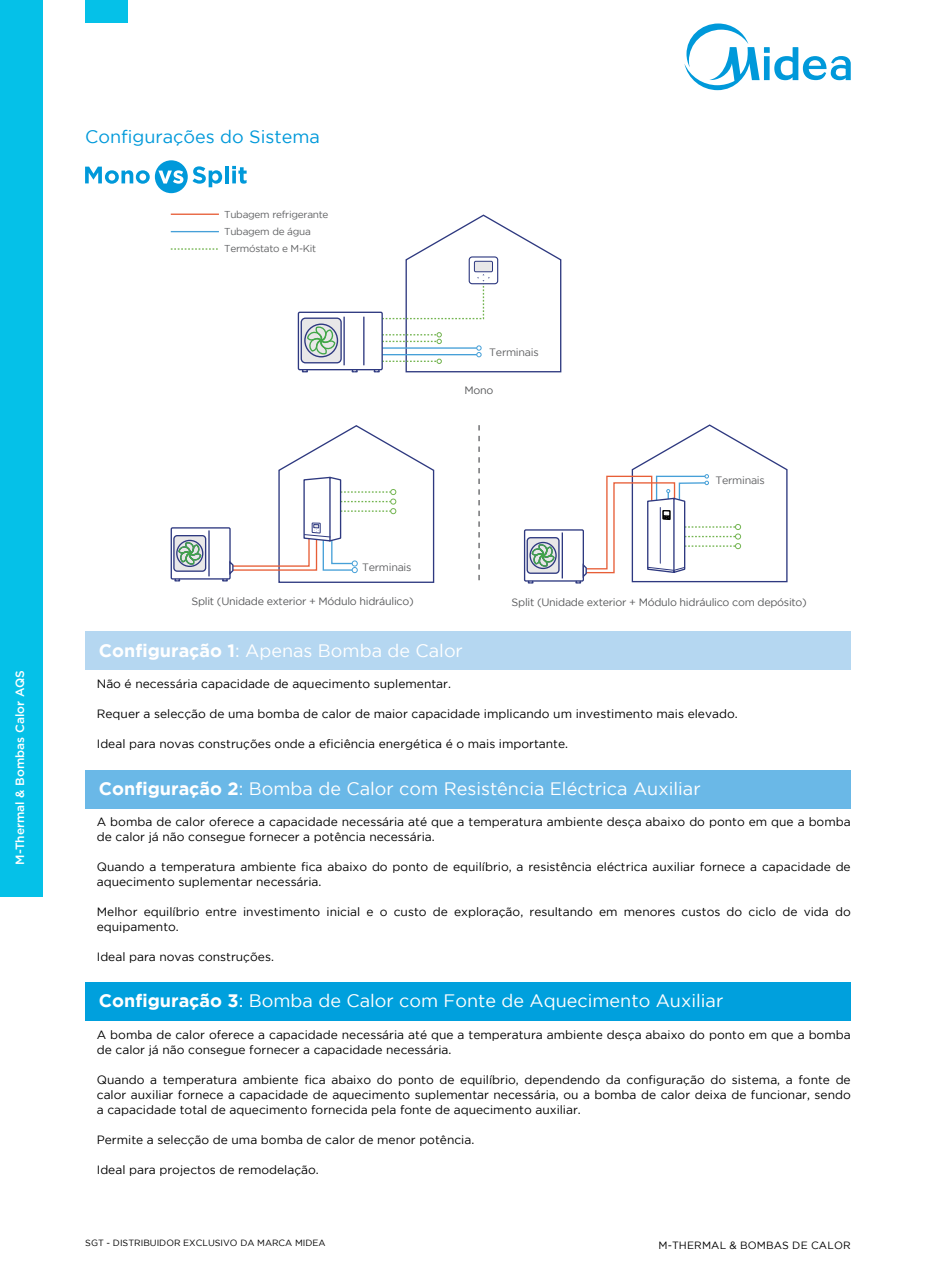
<style>
.page{position:relative;width:936px;height:1263px;background:#fff}
.page>*{position:absolute;margin:0;border:0;box-sizing:border-box;transform-origin:0 0}
.t1{font:18px "Gotham";color:#fff}
.t2{font:18px "Gotham";color:#0099da}
.t3{font:12px/15px "Gotham";color:#000}
.t4{font:500 12px "Gotham";color:#fff}
.t5{font:10.65px "Gotham";letter-spacing:-.025em;color:#58595b}
.t6{font:10.65px "Gotham";letter-spacing:-.025em;color:#616264}
.t7{font:10.5px "Gotham";letter-spacing:.015em;color:#000}
.t8{font:10.05px/17.4px "Gotham";letter-spacing:-.025em;color:#616264}
.t9{font:9px "Gotham";color:#000}
.s1{font-weight:700}
</style>
<div class="page">
<svg style="left:684px;top:24px;width:166px;height:66px"></svg>
<div style="left:85px;top:0;width:43px;height:23px;background:#05c1e8"></div>
<div style="left:0;top:0;width:43px;height:896px;background:#05c1e8"></div>
<div style="left:171px;top:527px;width:60px;height:53px;border:1px solid #2e3980"></div>
<svg style="left:175px;top:578px;width:5px;height:4px"></svg>
<hr style="left:208px;top:530px;width:2px;height:46px;background:#2e3980">
<div style="left:174px;top:536px;width:32px;height:35px;background:#e8e7e8;border-radius:3px"></div>
<div style="left:173px;top:535px;width:33px;height:37px;border:1px solid #2e3980;border-radius:3px"></div>
<div style="left:176px;top:540px;width:27px;height:27px;border:1px solid #2e3980;border-radius:50%"></div>
<svg style="left:178px;top:541px;width:24px;height:24px"></svg>
<svg style="left:222px;top:425px;width:213px;height:158px"></svg>
<div style="left:524px;top:529px;width:60px;height:53px;border:1px solid #2e3980"></div>
<svg style="left:528px;top:580px;width:5px;height:4px"></svg>
<hr style="left:561px;top:532px;width:2px;height:46px;background:#2e3980">
<div style="left:527px;top:538px;width:32px;height:35px;background:#e8e7e8;border-radius:3px"></div>
<div style="left:526px;top:537px;width:33px;height:37px;border:1px solid #2e3980;border-radius:3px"></div>
<div style="left:529px;top:542px;width:27px;height:27px;border:1px solid #2e3980;border-radius:50%"></div>
<svg style="left:531px;top:543px;width:24px;height:24px"></svg>
<svg style="left:575px;top:424px;width:213px;height:160px"></svg>
<hr style="left:171px;top:214px;width:48px;height:1px;background:#e75e37">
<hr style="left:171px;top:231px;width:48px;height:1px;background:#46a0d8">
<svg style="left:171px;top:248px;width:47px;height:2px"></svg>
<div style="left:298px;top:312px;width:85px;height:58px;border:1px solid #2e3980"></div>
<svg style="left:302px;top:368px;width:5px;height:5px"></svg>
<svg style="left:352px;top:368px;width:5px;height:5px"></svg>
<hr style="left:363px;top:317px;width:1px;height:48px;background:#2e3980">
<hr style="left:343px;top:317px;width:2px;height:48px;background:#2e3980">
<div style="left:301px;top:318px;width:40px;height:45px;background:#e8e7e8;border-radius:4px"></div>
<div style="left:300px;top:317px;width:42px;height:46px;border:1px solid #2e3980;border-radius:4px"></div>
<div style="left:304px;top:323px;width:34px;height:34px;border:1px solid #2e3980;border-radius:50%"></div>
<svg style="left:306px;top:326px;width:30px;height:29px"></svg>
<svg style="left:374px;top:214px;width:188px;height:159px"></svg>
<svg style="left:478px;top:425px;width:1px;height:156px"></svg>
<div style="left:85px;top:631px;width:765px;height:39px;background:#b5d7f1"></div>
<div style="left:85px;top:770px;width:765px;height:38px;background:#6ab8e7"></div>
<div style="left:85px;top:982px;width:765px;height:38px;background:#00a0dd"></div>
<div style="left:155px;top:160px;width:33px;height:33px;background:#0099da;border-radius:50%"></div>
<svg style="left:85px;top:167px;width:65px;height:17px"></svg>
<svg style="left:158px;top:170px;width:25px;height:14px"></svg>
<svg style="left:192px;top:166px;width:30px;height:21px"></svg>
<hr style="left:225px;top:166px;width:4px;height:17px;background:#0099da">
<svg style="left:232px;top:166px;width:14px;height:18px"></svg>
<p class="t4" style="left:13px;top:865px;width:196px;rotate:-90deg">M-Thermal &amp; Bombas Calor AQS</p>
<h1 class="t2" style="left:85px;top:126px;width:236px">Configurações do Sistema</h1>
<p class="t8" style="left:224px;top:205px;width:106px">Tubagem refrigerante<br>Tubagem de água<br>Termóstato e M-Kit</p>
<p class="t6" style="left:362px;top:561px;width:51px">Terminais</p>
<p class="t5" style="left:191px;top:595px;width:224px">Split (Unidade exterior + Módulo hidráulico)</p>
<p class="t6" style="left:489px;top:346px;width:51px">Terminais</p>
<p class="t5" style="left:464px;top:385px;width:30px">Mono</p>
<p class="t6" style="left:715px;top:474px;width:51px">Terminais</p>
<p class="t5" style="left:511px;top:596px;width:297px">Split (Unidade exterior + Módulo hidráulico com depósito)</p>
<h1 class="t1" style="left:99px;top:641px;width:365px"><span class="s1">Configuração 1</span>: Apenas Bomba de Calor</h1>
<p class="t3" style="left:97px;top:676px;width:356px">Não é necessária capacidade de aquecimento suplementar.</p>
<p class="t3" style="left:97px;top:706px;width:642px">Requer a selecção de uma bomba de calor de maior capacidade implicando um investimento mais elevado.</p>
<p class="t3" style="left:97px;top:736px;width:473px">Ideal para novas construções onde a eficiência energética é o mais importante.</p>
<h1 class="t1" style="left:99px;top:779px;width:603px"><span class="s1">Configuração 2</span>: Bomba de Calor com Resistência Eléctrica Auxiliar</h1>
<p class="t3" style="left:97px;top:814px;width:755px">A bomba de calor oferece a capacidade necessária até que a temperatura ambiente desça abaixo do ponto em que a bomba de calor já não consegue fornecer a potência necessária.</p>
<p class="t3" style="left:97px;top:859px;width:755px">Quando a temperatura ambiente fica abaixo do ponto de equilíbrio, a resistência eléctrica auxiliar fornece a capacidade de aquecimento suplementar necessária.</p>
<p class="t3" style="left:97px;top:904px;width:755px">Melhor equilíbrio entre investimento inicial e o custo de exploração, resultando em menores custos do ciclo de vida do equipamento.</p>
<p class="t3" style="left:97px;top:949px;width:179px">Ideal para novas construções.</p>
<h1 class="t1" style="left:99px;top:991px;width:625px"><span class="s1">Configuração 3</span>: Bomba de Calor com Fonte de Aquecimento Auxiliar</h1>
<p class="t3" style="left:97px;top:1026px;width:755px">A bomba de calor oferece a capacidade necessária até que a temperatura ambiente desça abaixo do ponto em que a bomba de calor já não consegue fornecer a capacidade necessária.</p>
<p class="t3" style="left:97px;top:1071px;width:755px;text-align:justify">Quando a temperatura ambiente fica abaixo do ponto de equilíbrio, dependendo da configuração do sistema, a fonte de calor auxiliar fornece a capacidade de aquecimento suplementar necessária, ou a bomba de calor deixa de funcionar, sendo a capacidade total de aquecimento fornecida pela fonte de aquecimento auxiliar.</p>
<p class="t3" style="left:97px;top:1131px;width:379px">Permite a selecção de uma bomba de calor de menor potência.</p>
<p class="t3" style="left:97px;top:1161px;width:223px">Ideal para projectos de remodelação.</p>
<p class="t9" style="left:85px;top:1238px;width:242px">SGT - DISTRIBUIDOR EXCLUSIVO DA MARCA MIDEA</p>
<p class="t7" style="left:658px;top:1239px;width:194px">M-THERMAL &amp; BOMBAS DE CALOR</p>
</div>
